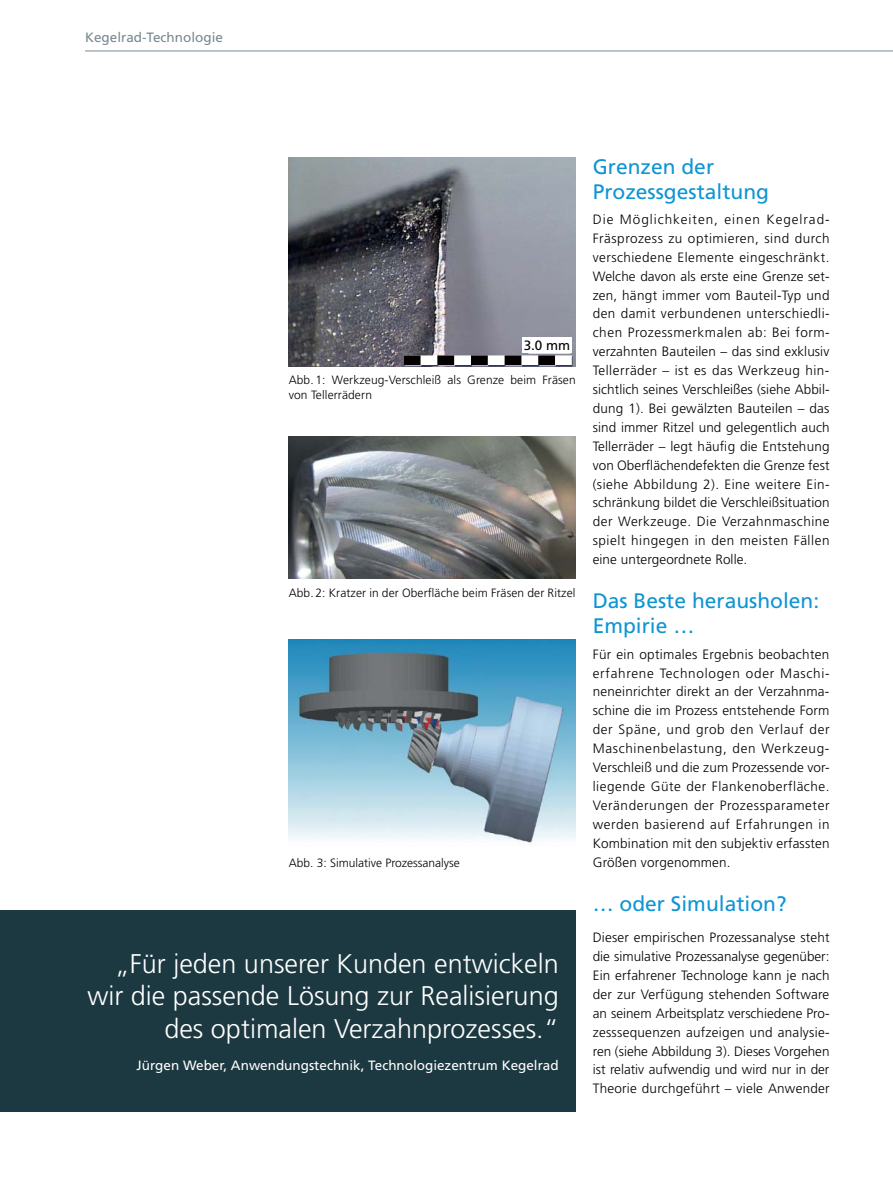
<style>
.page{position:relative;width:893px;height:1191px;background:#fff}
.page>*{position:absolute;margin:0;border:0;box-sizing:border-box;transform-origin:0 0}
.t1{font:300 27px/32.4px "Frutiger LT Std";color:#fff;text-align:right}
.t2{font:21px/25.2px "Frutiger LT Std";color:#0e95d3}
.t3{font:300 13.5px/18.9px "Frutiger LT Std";letter-spacing:.01em;color:#040000;text-align:justify}
.t4{font:13.5px "Frutiger LT Std";color:#fff}
.t5{font:13.5px "Frutiger LT Std";color:#798991}
.t6{font:13.5px "Frutiger LT Std";color:#040000}
.t7{font:300 12px/14.4px "Frutiger LT Std";letter-spacing:.01em;color:#040000}
</style>
<div class="page">
<img style="left:289px;top:436px;width:286px;height:143px">
<img style="left:289px;top:640px;width:286px;height:203px">
<hr style="left:85px;top:51px;width:807px;height:1px;background:#798991">
<div style="left:0;top:911px;width:575px;height:201px;background:#1c3840"></div>
<img style="left:289px;top:158px;width:286px;height:208px">
<svg style="left:404px;top:355px;width:168px;height:10px"></svg>
<div style="left:522px;top:338px;width:50px;height:15px;background:#fff"></div>
<p class="t5" style="left:85px;top:32px;width:139px">Kegelrad-Technologie</p>
<p class="t6" style="left:523px;top:340px;width:48px">3.0 mm</p>
<p class="t7" style="left:289px;top:373px;width:288px">Abb. 1: Werkzeug-Verschleiß als Grenze beim Fräsen von Tellerrädern</p>
<p class="t7" style="left:289px;top:587px;width:288px">Abb. 2: Kratzer in der Oberfläche beim Fräsen der Ritzel</p>
<p class="t7" style="left:289px;top:856px;width:173px">Abb. 3: Simulative Prozessanalyse</p>
<h1 class="t1" style="left:87px;top:949px;width:473px">„Für jeden unserer Kunden entwickeln wir die passende Lösung zur Realisierung des optimalen Verzahnprozesses.“</h1>
<p class="t4" style="left:136px;top:1060px;width:423px">Jürgen Weber, Anwendungstechnik, Technologiezentrum Kegelrad</p>
<h2 class="t2" style="left:592px;top:155px;width:178px">Grenzen der<br>Prozessgestaltung</h2>
<p class="t3" style="left:592px;top:210px;width:238px">Die Möglichkeiten, einen Kegelrad-Fräsprozess zu optimieren, sind durch verschiedene Elemente eingeschränkt.<br>Welche davon als erste eine Grenze set&shy;zen, hängt immer vom Bauteil-Typ und den damit verbundenen unterschiedli&shy;chen Prozessmerkmalen ab: Bei form&shy;verzahnten Bauteilen – das sind exklusiv Tellerräder – ist es das Werkzeug hin&shy;sichtlich seines Verschleißes (siehe Abbil&shy;dung 1). Bei gewälzten Bauteilen – das sind immer Ritzel und gelegentlich auch Tellerräder – legt häufig die Entstehung von Oberflächendefekten die Grenze fest (siehe Abbildung 2). Eine weitere Ein&shy;schränkung bildet die Verschleißsituation der Werkzeuge. Die Verzahnmaschine spielt hingegen in den meisten Fällen eine untergeordnete Rolle.</p>
<h2 class="t2" style="left:592px;top:589px;width:228px">Das Beste herausholen:<br>Empirie …</h2>
<p class="t3" style="left:592px;top:645px;width:238px">Für ein optimales Ergebnis beobachten erfahrene Technologen oder Maschi&shy;neneinrichter direkt an der Verzahnma&shy;schine die im Prozess entstehende Form der Späne, und grob den Verlauf der Maschinenbelastung, den Werkzeug-Verschleiß und die zum Prozessende vor&shy;liegende Güte der Flankenoberfläche.<br>Veränderungen der Prozessparameter werden basierend auf Erfahrungen in Kombination mit den subjektiv erfassten Größen vorgenommen.</p>
<h2 class="t2" style="left:592px;top:892px;width:195px">… oder Simulation?</h2>
<p class="t3" style="left:592px;top:929px;width:238px">Dieser empirischen Prozessanalyse steht die simulative Prozessanalyse gegenüber:<br>Ein erfahrener Technologe kann je nach der zur Verfügung stehenden Software an seinem Arbeitsplatz verschiedene Pro&shy;zesssequenzen aufzeigen und analysie&shy;ren (siehe Abbildung 3). Dieses Vorgehen ist relativ aufwendig und wird nur in der Theorie durchgeführt – viele Anwender</p>
</div>
